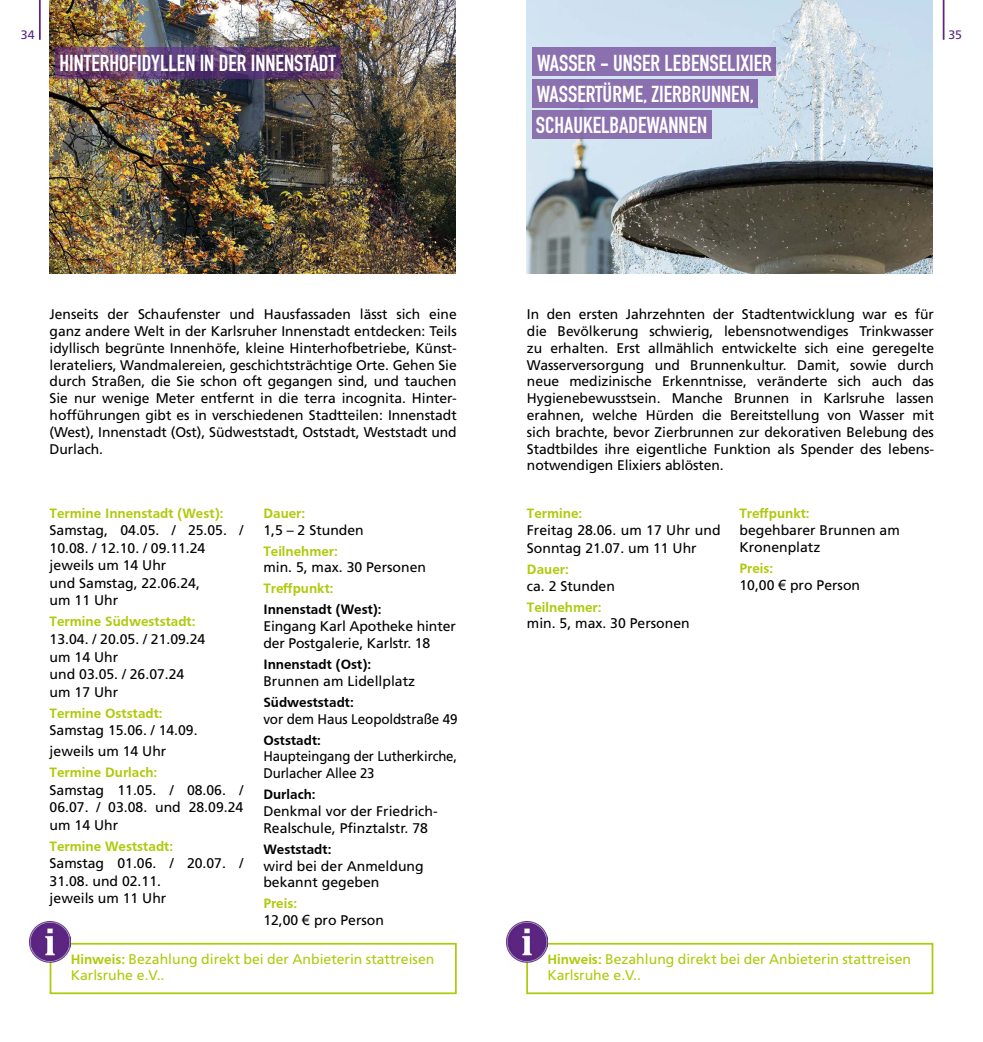
<style>
.page{position:relative;width:983px;height:1042px;background:#fff}
.page>*{position:absolute;margin:0;border:0;box-sizing:border-box;transform-origin:0 0}
.t1{font:700 22.75px/31.2px "DIN Condensed";color:#fff}
.t2{font:14px/16.8px "Frutiger";color:#000}
.t3{font:700 14px "Frutiger";color:#afca0b}
.t4{font:14px/16.8px "Frutiger";color:#afca0b}
.t5{font:700 14px "Frutiger";color:#000}
.t6{font:14px/16.8px "Frutiger";color:#000;scale:.94 1}
.t7{font:14px "Frutiger";color:#000;scale:.96 1}
.t8{font:12.25px "Frutiger";color:#5c2483}
.s1{font-weight:700;color:#afca0b}
.s2{font-family:"Arial"}
.s3{font-weight:700}
</style>
<div class="page">
<hr style="left:39px;top:0;width:2px;height:40px;background:#5c2483">
<hr style="left:942px;top:0;width:2px;height:40px;background:#5c2483">
<img style="left:527px;top:0;width:405px;height:273px">
<img style="left:50px;top:0;width:405px;height:273px">
<svg style="left:55px;top:47px;width:286px;height:31px;background:#603c6f"></svg>
<div style="left:50px;top:943px;width:406px;height:51px;border:2px solid #afca0b"></div>
<img style="left:30px;top:921px;width:41px;height:46px">
<div style="left:532px;top:47px;width:243px;height:29px;background:#8a70af"></div>
<div style="left:532px;top:79px;width:225px;height:29px;background:#8b70af"></div>
<div style="left:532px;top:111px;width:179px;height:28px;background:#8b70af"></div>
<div style="left:526px;top:943px;width:407px;height:51px;border:2px solid #afca0b"></div>
<img style="left:506px;top:921px;width:41px;height:46px">
<p class="t8" style="left:21px;top:28px;width:15px">34</p>
<p class="t8" style="left:948px;top:28px;width:15px">35</p>
<h1 class="t1" style="left:59px;top:47px;width:278px">HINTERHOFIDYLLEN IN DER INNENSTADT</h1>
<h1 class="t1" style="left:536px;top:47px;width:237px">WASSER - UNSER LEBENSELIXIER<br>WASSERTÜRME, ZIERBRUNNEN,<br>SCHAUKELBADEWANNEN</h1>
<p class="t2" style="left:50px;top:306px;width:408px;text-align:justify">Jenseits der Schaufenster und Hausfassaden lässt sich eine ganz andere Welt in der Karlsruher Innenstadt entdecken: Teils idyllisch begrünte Innenhöfe, kleine Hinterhofbetriebe, Künst&shy;lerateliers, Wandmalereien, geschichtsträchtige Orte. Gehen Sie durch Straßen, die Sie schon oft gegangen sind, und tauchen Sie nur wenige Meter entfernt in die terra incognita. Hinter&shy;hofführungen gibt es in verschiedenen Stadtteilen: Innenstadt (West), Innenstadt (Ost), Südweststadt, Oststadt, Weststadt und Durlach.</p>
<p class="t3" style="left:50px;top:505px;width:175px">Termine Innenstadt (West):</p>
<p class="t2" style="left:50px;top:522px;width:195px;line-height:17.5px">Samstag, 04.05. / 25.05. /<br>10.08. / 12.10. / 09.11.24 jeweils um 14 Uhr<br>und Samstag, 22.06.24,<br>um 11 Uhr</p>
<p class="t3" style="left:50px;top:614px;width:147px">Termine Südweststadt:</p>
<p class="t2" style="left:50px;top:630px;width:157px;line-height:17.5px">13.04. / 20.05. / 21.09.24 um 14 Uhr<br>und 03.05. / 26.07.24 um 17 Uhr</p>
<p class="t3" style="left:50px;top:705px;width:114px">Termine Oststadt:</p>
<p class="t2" style="left:50px;top:719px;width:149px;line-height:21px">Samstag 15.06. / 14.09. jeweils um 14 Uhr</p>
<p class="t3" style="left:50px;top:764px;width:109px">Termine Durlach:</p>
<p class="t2" style="left:50px;top:781px;width:195px;line-height:17.5px;text-align:justify">Samstag 11.05. / 08.06. / 06.07. / 03.08. und 28.09.24 um 14 Uhr</p>
<p class="t3" style="left:50px;top:838px;width:125px">Termine Weststadt:</p>
<p class="t2" style="left:50px;top:854px;width:195px;line-height:17.5px">Samstag 01.06. / 20.07. /<br>31.08. und 02.11.<br>jeweils um 11 Uhr</p>
<p class="t3" style="left:263px;top:505px;width:43px">Dauer:</p>
<p class="t2" style="left:263px;top:521px;width:102px">1,5 – 2 Stunden</p>
<p class="t3" style="left:263px;top:543px;width:76px">Teilnehmer:</p>
<p class="t2" style="left:263px;top:559px;width:164px">min. 5, max. 30 Personen</p>
<p class="t3" style="left:263px;top:580px;width:72px">Treffpunkt:</p>
<p class="t5" style="left:263px;top:601px;width:120px">Innenstadt (West):</p>
<p class="t2" style="left:263px;top:618px;width:194px">Eingang Karl Apotheke hinter der Postgalerie, Karlstr. 18</p>
<p class="t5" style="left:263px;top:656px;width:109px">Innenstadt (Ost):</p>
<p class="t2" style="left:263px;top:672px;width:153px">Brunnen am Lidellplatz</p>
<p class="t5" style="left:263px;top:694px;width:92px">Südweststadt:</p>
<p class="t7" style="left:263px;top:710px;width:204px">vor dem Haus Leopoldstraße 49</p>
<p class="t5" style="left:263px;top:732px;width:59px">Oststadt:</p>
<p class="t6" style="left:263px;top:748px;width:207px">Haupteingang der Lutherkirche,<br>Durlacher Allee 23</p>
<p class="t5" style="left:263px;top:786px;width:54px">Durlach:</p>
<p class="t2" style="left:263px;top:802px;width:176px">Denkmal vor der Friedrich-<br>Realschule, Pfinztalstr. 78</p>
<p class="t5" style="left:263px;top:841px;width:69px">Weststadt:</p>
<p class="t2" style="left:263px;top:857px;width:162px">wird bei der Anmeldung bekannt gegeben</p>
<p class="t2" style="left:263px;top:895px;width:122px"><span class="s1">Preis:<br></span>12,00 <span class="s2">€</span> pro Person</p>
<p class="t4" style="left:71px;top:950px;width:365px"><span class="s3">Hinweis:</span> Bezahlung direkt bei der Anbieterin stattreisen<br>Karlsruhe e.V..</p>
<p class="t2" style="left:527px;top:306px;width:408px;text-align:justify">In den ersten Jahrzehnten der Stadtentwicklung war es für die Bevölkerung schwierig, lebensnotwendiges Trinkwasser zu erhalten. Erst allmählich entwickelte sich eine geregelte Wasserversorgung und Brunnenkultur. Damit, sowie durch neue medizinische Erkenntnisse, veränderte sich auch das Hygienebewusstsein. Manche Brunnen in Karlsruhe lassen erahnen, welche Hürden die Bereitstellung von Wasser mit sich brachte, bevor Zierbrunnen zur dekorativen Belebung des Stadtbildes ihre eigentliche Funktion als Spender des lebens&shy;notwendigen Elixiers ablösten.</p>
<p class="t3" style="left:527px;top:505px;width:57px">Termine:</p>
<p class="t2" style="left:527px;top:521px;width:195px;line-height:17.5px">Freitag 28.06. um 17 Uhr und<br>Sonntag 21.07. um 11 Uhr</p>
<p class="t3" style="left:527px;top:561px;width:43px">Dauer:</p>
<p class="t2" style="left:527px;top:577px;width:89px">ca. 2 Stunden</p>
<p class="t3" style="left:527px;top:599px;width:76px">Teilnehmer:</p>
<p class="t2" style="left:527px;top:615px;width:164px">min. 5, max. 30 Personen</p>
<p class="t3" style="left:739px;top:505px;width:72px">Treffpunkt:</p>
<p class="t2" style="left:739px;top:521px;width:162px">begehbarer Brunnen am<br>Kronenplatz</p>
<p class="t2" style="left:739px;top:559px;width:122px"><span class="s1">Preis:<br></span>10,00 <span class="s2">€</span> pro Person</p>
<p class="t4" style="left:547px;top:950px;width:365px"><span class="s3">Hinweis:</span> Bezahlung direkt bei der Anbieterin stattreisen<br>Karlsruhe e.V..</p>
</div>
